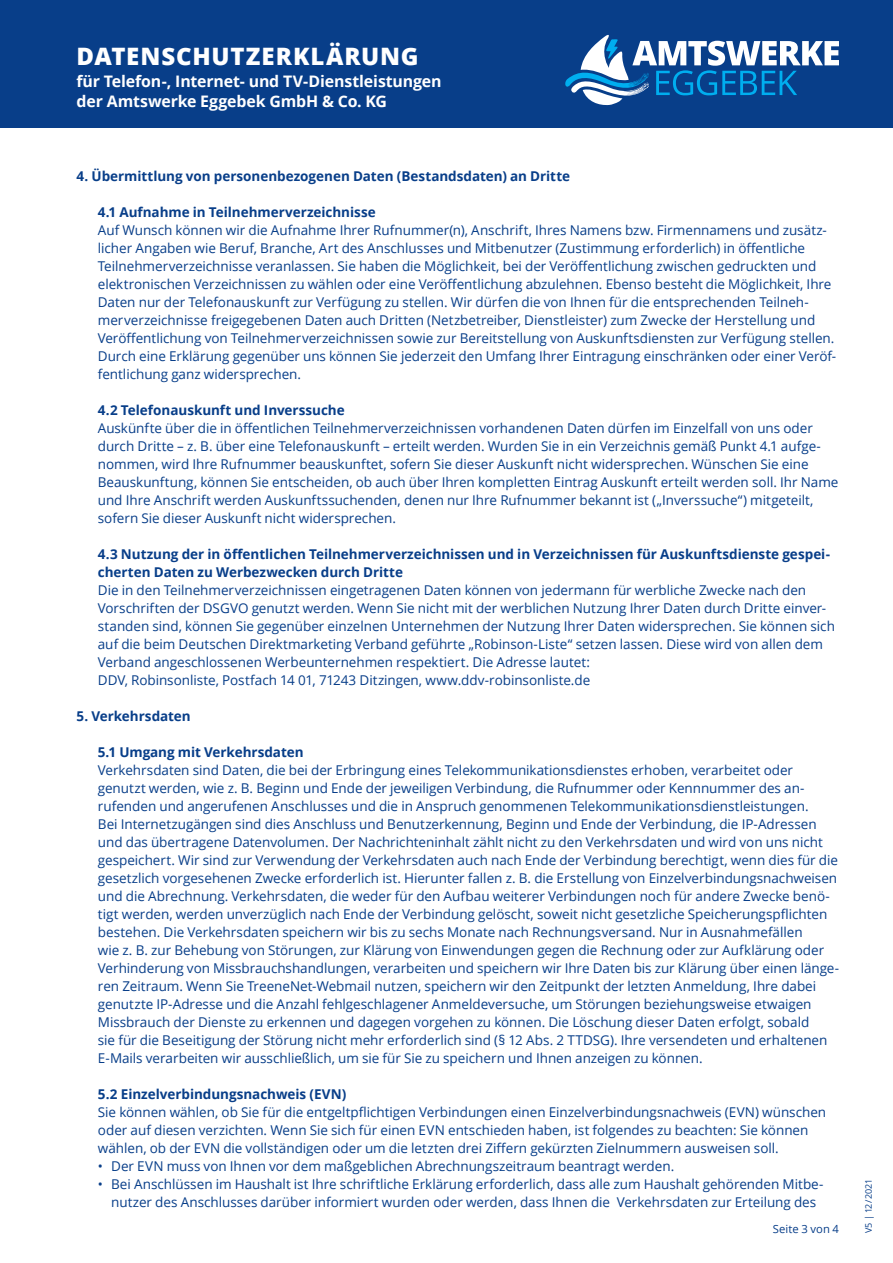
<style>
.page{position:relative;width:893px;height:1263px;background:#fff}
.page>*{position:absolute;margin:0;border:0;box-sizing:border-box;transform-origin:0 0}
.t1{font:800 24px "Open Sans";letter-spacing:.035em;color:#fff}
.t2{font:700 15.9px/19px "Open Sans";letter-spacing:-.01em;color:#fff}
.t3{font:13.5px/18px "Open Sans";color:#083e89}
.t4{font:700 13.5px/18px "Open Sans";letter-spacing:-.005em;color:#083e89}
.t5{font:11.25px "Open Sans";letter-spacing:.005em;color:#083e89}
.t6{font:9px "Open Sans";letter-spacing:.005em;color:#083e89}
</style>
<div class="page">
<div style="left:0;top:0;width:893px;height:128px;background:#083e89"></div>
<svg style="left:565px;top:35px;width:274px;height:71px"></svg>
<h1 class="t1" style="left:77px;top:38px;width:344px">DATENSCHUTZERKLÄRUNG</h1>
<p class="t2" style="left:77px;top:72px;width:367px">für Telefon-, Internet- und TV-Dienstleistungen der Amtswerke Eggebek GmbH &amp; Co. KG</p>
<p class="t4" style="left:77px;top:167px;width:495px">4. Übermittlung von personenbezogenen Daten (Bestandsdaten) an Dritte</p>
<p class="t4" style="left:98px;top:203px;width:279px">4.1 Aufnahme in Teilnehmerverzeichnisse</p>
<p class="t3" style="left:98px;top:221px;width:740px">Auf Wunsch können wir die Aufnahme Ihrer Rufnummer(n), Anschrift, Ihres Namens bzw. Firmennamens und zusätz&shy;licher Angaben wie Beruf, Branche, Art des Anschlusses und Mitbenutzer (Zustimmung erforderlich) in öffentliche Teilnehmerverzeichnisse veranlassen. Sie haben die Möglichkeit, bei der Veröffentlichung zwischen gedruckten und elektronischen Verzeichnissen zu wählen oder eine Veröffentlichung abzulehnen. Ebenso besteht die Möglichkeit, Ihre Daten nur der Telefonauskunft zur Verfügung zu stellen. Wir dürfen die von Ihnen für die entsprechenden Teilneh&shy;merverzeichnisse freigegebenen Daten auch Dritten (Netzbetreiber, Dienstleister) zum Zwecke der Herstellung und Veröffentlichung von Teilnehmerverzeichnissen sowie zur Bereitstellung von Auskunftsdiensten zur Verfügung stellen.<br>Durch eine Erklä rung gegenü ber uns können Sie jederzeit den Umfang Ihrer Eintragung einschrä nken oder einer Veröf&shy;fentlichung ganz widersprechen.</p>
<p class="t4" style="left:98px;top:401px;width:248px">4.2 Telefonauskunft und Inverssuche</p>
<p class="t3" style="left:98px;top:419px;width:742px">Auskü nfte ü ber die in öffentlichen Teilnehmerverzeichnissen vorhandenen Daten dü rfen im Einzelfall von uns oder durch Dritte – z. B. ü ber eine Telefonauskunft – erteilt werden. Wurden Sie in ein Verzeichnis gemä ß Punkt 4.1 aufge&shy;nommen, wird Ihre Rufnummer beauskunftet, sofern Sie dieser Auskunft nicht widersprechen. Wü nschen Sie eine Beauskunftung, können Sie entscheiden, ob auch über Ihren kompletten Eintrag Auskunft erteilt werden soll. Ihr Name und Ihre Anschrift werden Auskunftssuchenden, denen nur Ihre Rufnummer bekannt ist („Inverssuche“) mitgeteilt, sofern Sie dieser Auskunft nicht widersprechen.</p>
<p class="t4" style="left:98px;top:545px;width:734px">4.3 N utzung der in öffentlichen Teilnehmerverzeichnissen und in Verzeichnissen fü r Auskunftsdienste gespei&shy;cherten Daten zu Werbezwecken durch Dritte</p>
<p class="t3" style="left:98px;top:581px;width:739px">Die in den Teilnehmerverzeichnissen eingetragenen Daten können von jedermann fü r werbliche Zwecke nach den Vorschriften der DSGVO genutzt werden. Wenn Sie nicht mit der werblichen Nutzung Ihrer Daten durch Dritte einver&shy;standen sind, können Sie gegenüber einzelnen Unternehmen der Nutzung Ihrer Daten widersprechen. Sie können sich auf die beim Deutschen Direktmarketing Verband gefü hrte „Robinson-Liste“ setzen lassen. Diese wird von allen dem Verband angeschlossenen Werbeunternehmen respektiert. Die Adresse lautet:<br>DDV, Robinsonliste, Postfach 14 01, 71243 Ditzingen, www.ddv-robinsonliste.de</p>
<p class="t4" style="left:77px;top:707px;width:116px">5. Verkehrsdaten</p>
<p class="t4" style="left:98px;top:743px;width:207px">5.1 Umgang mit Verkehrsdaten</p>
<p class="t3" style="left:98px;top:760px;width:743px">Verkehrsdaten sind Daten, die bei der Erbringung eines Telekommunikationsdienstes erhoben, verarbeitet oder genutzt werden, wie z. B. Beginn und Ende der jeweiligen Verbindung, die Rufnummer oder Kennnummer des an&shy;rufenden und angerufenen Anschlusses und die in Anspruch genommenen Telekommunikationsdienstleistungen.<br>Bei Internetzugä ngen sind dies Anschluss und Benutzerkennung, Beginn und Ende der Verbindung, die IP-Adressen und das ü bertragene Datenvolumen. Der Nachrichteninhalt zä hlt nicht zu den Verkehrsdaten und wird von uns nicht gespeichert. Wir sind zur Verwendung der Verkehrsdaten auch nach Ende der Verbindung berechtigt, wenn dies für die gesetzlich vorgesehenen Zwecke erforderlich ist. Hierunter fallen z. B. die Erstellung von Einzelverbindungsnachweisen und die Abrechnung. Verkehrsdaten, die weder fü r den Aufbau weiterer Verbindungen noch fü r andere Zwecke benö- tigt werden, werden unverzüglich nach Ende der Verbindung gelöscht, soweit nicht gesetzliche Speicherungspflichten bestehen. Die Verkehrsdaten speichern wir bis zu sechs Monate nach Rechnungsversand. Nur in Ausnahmefä llen<br>wie z. B. zur Behebung von Störungen, zur Klä rung von Einwendungen gegen die Rechnung oder zur Aufklä rung oder Verhinderung von Missbrauchshandlungen, verarbeiten und speichern wir Ihre Daten bis zur Klärung ü ber einen länge&shy;ren Zeitraum. Wenn Sie TreeneNet-Webmail nutzen, speichern wir den Zeitpunkt der letzten Anmeldung, Ihre dabei genutzte IP-Adresse und die Anzahl fehlgeschlagener Anmeldeversuche, um Störungen beziehungsweise etwaigen Missbrauch der Dienste zu erkennen und dagegen vorgehen zu können. Die Löschung dieser Daten erfolgt, sobald<br>sie für die Beseitigung der Störung nicht mehr erforderlich sind (§ 12 Abs. 2 TTDSG). Ihre versendeten und erhaltenen E-Mails verarbeiten wir ausschließlich, um sie für Sie zu speichern und Ihnen anzeigen zu können.</p>
<p class="t4" style="left:98px;top:1084px;width:250px">5.2 Einzelverbindungsnachweis (EVN)</p>
<p class="t3" style="left:98px;top:1102px;width:730px">Sie können wä hlen, ob Sie fü r die entgeltpflichtigen Verbindungen einen Einzelverbindungsnachweis (EVN) wü nschen oder auf diesen verzichten. Wenn Sie sich fü r einen EVN entschieden haben, ist folgendes zu beachten: Sie können wählen, ob der EVN die vollständigen oder um die letzten drei Ziffern gekürzten Zielnummern ausweisen soll.</p>
<p class="t3" style="left:98px;top:1156px;width:578px">• Der EVN muss von Ihnen vor dem maßgeblichen Abrechnungszeitraum beantragt werden.</p>
<p class="t3" style="left:98px;top:1174px;width:727px;text-align:center">• Bei Anschlüssen im Haushalt ist Ihre schriftliche Erklärung erforderlich, dass alle zum Haushalt gehörenden Mitbe&shy;nutzer des Anschlusses darü ber informiert wurden oder werden, dass Ihnen die Verkehrsdaten zur Erteilung des</p>
<p class="t5" style="left:773px;top:1221px;width:68px">Seite 3 von 4</p>
<p class="t6" style="left:862px;top:1233px;width:56px;rotate:-90deg">V5 | 12/2021</p>
</div>
